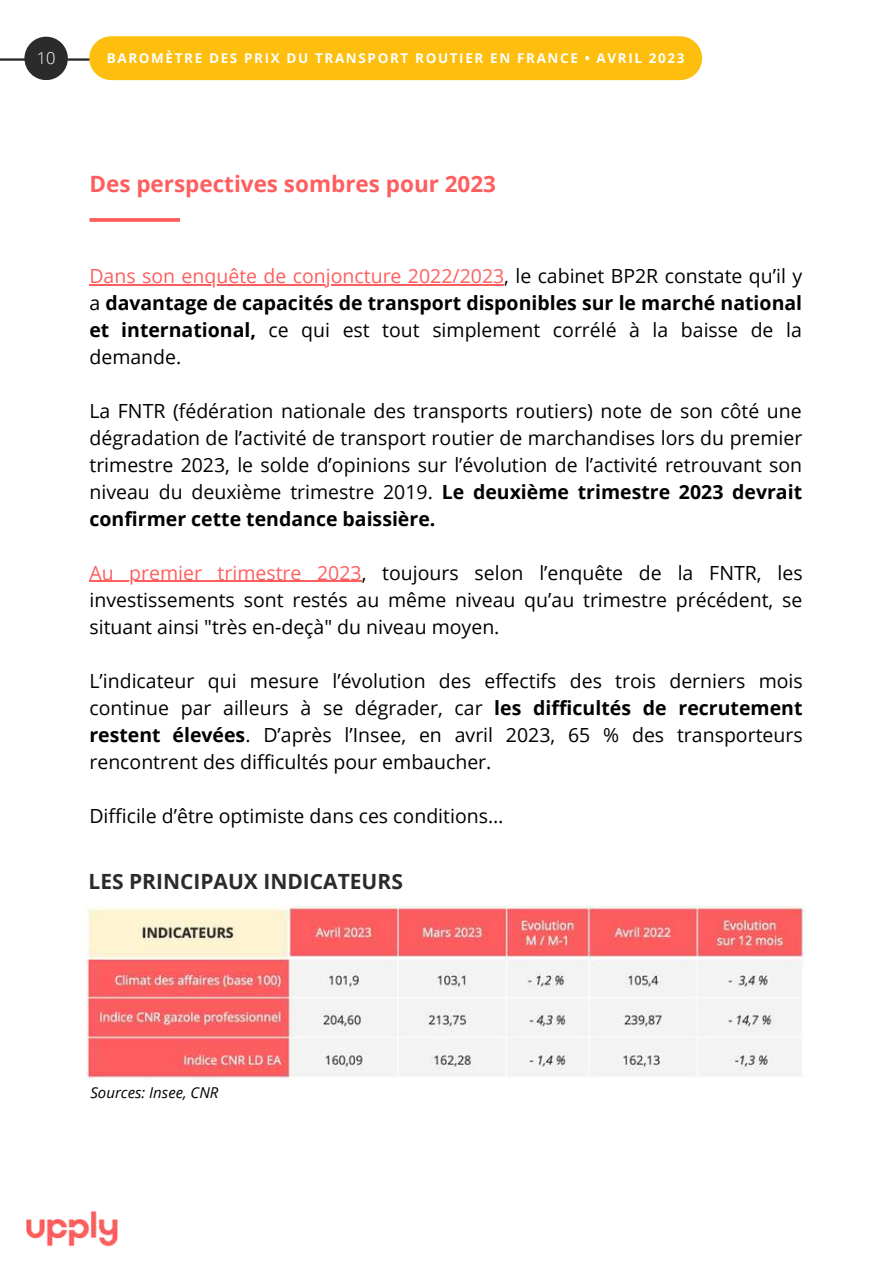
<style>
.page{position:relative;width:893px;height:1264px;background:#fff}
.page>*{position:absolute;margin:0;border:0;box-sizing:border-box;transform-origin:0 0}
.t1{font:700 22.5px "Open Sans";color:#ff5e5e}
.t2{font:700 21px "Open Sans";color:#2b2b2b}
.t3{font:19.5px/27px "Open Sans";color:#000;text-align:justify}
.t4{font:300 16.5px "Open Sans";color:#fff}
.t5{font:italic 15px "Open Sans";color:#000}
.t6{font:700 13.5px "Open Sans";letter-spacing:.12em;color:#fff}
.s1{color:#ff5e5e}
.s2{font-weight:700}
</style>
<div class="page">
<img style="left:26px;top:1211px;width:92px;height:36px">
<hr style="left:89px;top:284px;width:415px;height:1px;background:#ff5e5e">
<hr style="left:89px;top:581px;width:272px;height:1px;background:#ff5e5e">
<svg style="left:89px;top:218px;width:91px;height:4px"></svg>
<img style="left:86px;top:905px;width:719px;height:174px">
<svg style="left:0;top:58px;width:111px;height:3px"></svg>
<div style="left:24px;top:37px;width:44px;height:43px;background:#2b2b2b;border-radius:50%"></div>
<div style="left:111px;top:36px;width:569px;height:44px;background:#febe0d"></div>
<p class="t4" style="left:37px;top:46px;width:20px">10</p>
<p class="t6" style="left:107px;top:48px;width:579px">BAROMÈTRE DES PRIX DU TRANSPORT ROUTIER EN FRANCE • AVRIL 2023</p>
<p class="t1" style="left:89px;top:168px;width:408px">Des perspectives sombres pour 2023</p>
<p class="t3" style="left:89px;top:262px;width:714px"><span class="s1">Dans son enquête de conjoncture 2022/2023</span>, le cabinet BP2R constate qu’il y a <span class="s2">davantage de capacités de transport disponibles sur le marché national et international,</span> ce qui est tout simplement corrélé à la baisse de la demande.</p>
<p class="t3" style="left:89px;top:397px;width:714px">La FNTR (fédération nationale des transports routiers) note de son côté une dégradation de l’activité de transport routier de marchandises lors du premier trimestre 2023, le solde d’opinions sur l’évolution de l’activité retrouvant son niveau du deuxième trimestre 2019. <span class="s2">Le deuxième trimestre 2023 devrait confirmer cette tendance baissière.</span></p>
<p class="t3" style="left:89px;top:558px;width:714px"><span class="s1">Au premier trimestre 2023</span>, toujours selon l’enquête de la FNTR, les investissements sont restés au même niveau qu’au trimestre précédent, se situant ainsi "très en-deçà" du niveau moyen.</p>
<p class="t3" style="left:89px;top:666px;width:714px">L’indicateur qui mesure l’évolution des effectifs des trois derniers mois continue par ailleurs à se dégrader, car <span class="s2">les difficultés de recrutement restent élevées</span>. D’après l’Insee, en avril 2023, 65 % des transporteurs rencontrent des difficultés pour embaucher.</p>
<p class="t3" style="left:89px;top:801px;width:415px">Difficile d’être optimiste dans ces conditions…</p>
<p class="t2" style="left:88px;top:866px;width:316px">LES PRINCIPAUX INDICATEURS</p>
<p class="t5" style="left:90px;top:1082px;width:129px">Sources: Insee, CNR</p>
</div>
